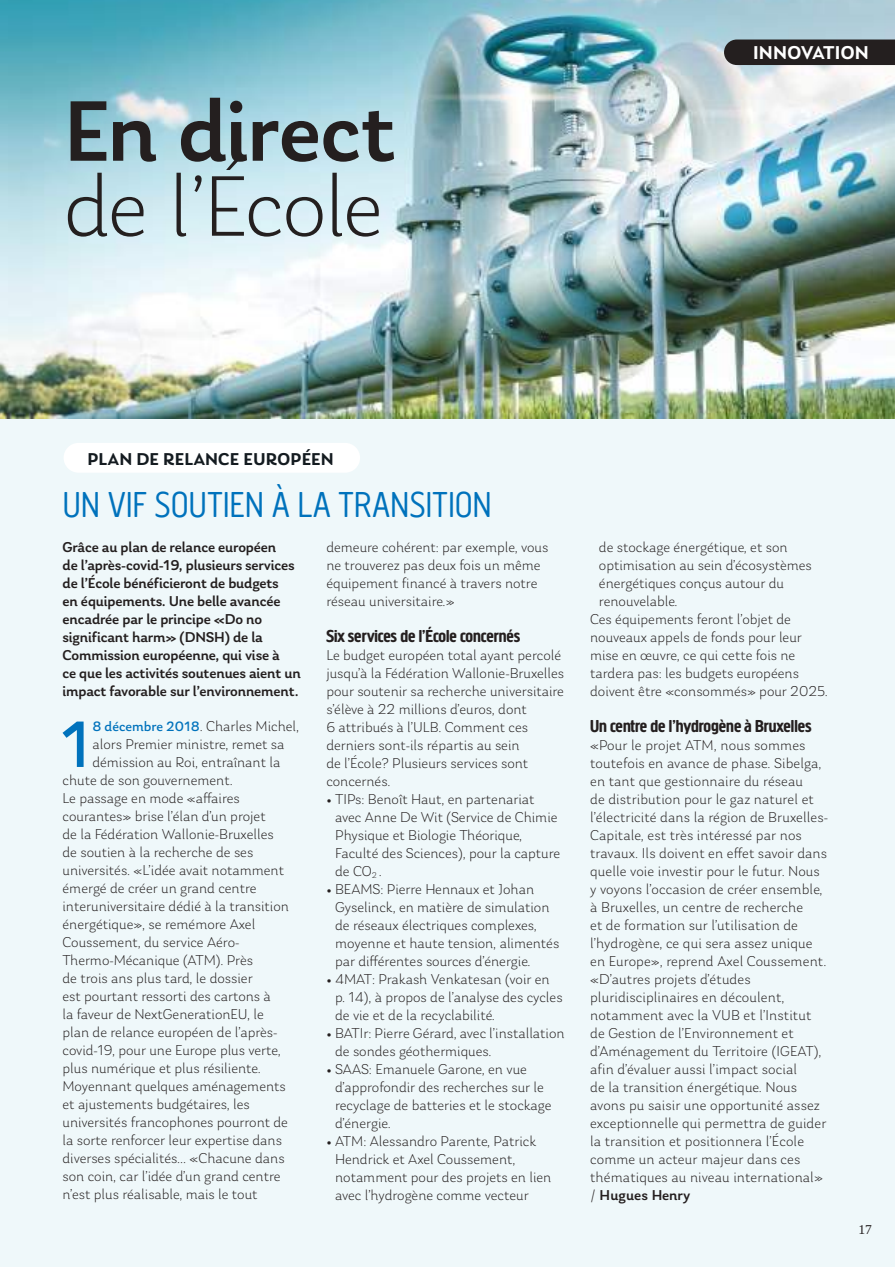
<style>
.page{position:relative;width:895px;height:1267px;background:#fff}
.page>*{position:absolute;margin:0;border:0;box-sizing:border-box;transform-origin:0 0}
.t1{font:300 90px "Laca";letter-spacing:-.03em;color:#241f1f}
.t2{font:500 90px "Laca";letter-spacing:-.015em;color:#241f1f}
.t3{font:68.85px "Laca";color:#0072bc}
.t4{font:300 37.5px "Creighton Pro";letter-spacing:.01em;color:#0072bc}
.t5{font:600 19.5px "Laca";letter-spacing:.01em;color:#fff}
.t6{font:700 18px "Creighton Pro";color:#241f1f}
.t7{font:600 18px "Laca";letter-spacing:.01em;color:#141b20}
.t8{font:300 15px/18px "Laca";color:#241f1f}
.t9{font:500 15px/18px "Laca";letter-spacing:-.01em;color:#241f1f}
.t10{font:13.5px "Liberation Serif";color:#241f1f}
.s1{font-weight:400;font-size:14.25px;color:#0072bc}
.s2{font-weight:500}
</style>
<div class="page">
<div style="left:0;top:0;width:894px;height:1267px;background:#eff8fa"></div>
<img style="left:0;top:0;width:894px;height:418px">
<div style="left:724px;top:40px;width:170px;height:25px;background:#241f1f"></div>
<div style="left:64px;top:443px;width:296px;height:30px;background:#fff;border-radius:15px"></div>
<h1 class="t2" style="left:64px;top:79px;width:334px">En direct</h1>
<h1 class="t1" style="left:64px;top:157px;width:321px">de l’École</h1>
<h3 class="t5" style="left:753px;top:41px;width:117px">INNOVATION</h3>
<p class="t7" style="left:87px;top:448px;width:248px">PLAN DE RELANCE EUROPÉEN</p>
<h3 class="t4" style="left:62px;top:483px;width:431px">UN VIF SOUTIEN À LA TRANSITION</h3>
<p class="t9" style="left:62px;top:538px;width:240px">Grâce au plan de relance européen<br>de l’après-covid-19, plusieurs services de l’École bénéficieront de budgets<br>en équipements. Une belle avancée encadrée par le principe «Do no significant harm» (DNSH) de la Commission européenne, qui vise à<br>ce que les activités soutenues aient un impact favorable sur l’environnement.</p>
<h2 class="t3" style="left:60px;top:705px;width:34px">1</h2>
<p class="t8" style="left:92px;top:717px;width:208px"><span class="s1">8 décembre 2018</span>. Charles Michel,</p>
<p class="t8" style="left:326px;top:538px;width:223px">demeure cohérent: par exemple, vous ne trouverez pas deux fois un même équipement financé à travers notre réseau universitaire.»</p>
<p class="t6" style="left:326px;top:625px;width:195px">Six services de l’École concernés</p>
<p class="t8" style="left:326px;top:646px;width:239px">Le budget européen total ayant percolé jusqu’à la Fédération Wallonie-Bruxelles pour soutenir sa recherche universitaire s’élève à 22 millions d’euros, dont<br>6 attribués à l’ULB. Comment ces derniers sont-ils répartis au sein<br>de l’École? Plusieurs services sont concernés.</p>
<p class="t8" style="left:335px;top:790px;width:227px;text-indent:-9px">• TIPs: Benoît Haut, en partenariat avec Anne De Wit (Service de Chimie<br>Physique et Biologie Théorique,<br>Faculté des Sciences), pour la capture de CO<sub>2</sub> .</p>
<p class="t8" style="left:335px;top:880px;width:226px;text-indent:-9px">• BEAMS: Pierre Hennaux et Johan Gyselinck, en matière de simulation de réseaux électriques complexes, moyenne et haute tension, alimentés par différentes sources d’énergie.</p>
<p class="t8" style="left:335px;top:970px;width:229px;text-indent:-9px">• 4MAT: Prakash Venkatesan (voir en p. 14), à propos de l’analyse des cycles de vie et de la recyclabilité.</p>
<p class="t8" style="left:335px;top:1024px;width:231px;text-indent:-9px">• BATIr: Pierre Gérard, avec l’installation de sondes géothermiques.</p>
<p class="t8" style="left:335px;top:1060px;width:218px;text-indent:-9px">• SAAS: Emanuele Garone, en vue d’approfondir des recherches sur le recyclage de batteries et le stockage d’énergie.</p>
<p class="t8" style="left:335px;top:1132px;width:218px;text-indent:-9px">• ATM: Alessandro Parente, Patrick<br>Hendrick et Axel Coussement, notamment pour des projets en lien avec l’hydrogène comme vecteur</p>
<p class="t8" style="left:92px;top:735px;width:193px">alors Premier ministre, remet sa</p>
<p class="t8" style="left:92px;top:753px;width:189px">démission au Roi, entraînant la</p>
<p class="t8" style="left:62px;top:771px;width:172px">chute de son gouvernement.</p>
<p class="t8" style="left:62px;top:789px;width:179px">Le passage en mode «affaires</p>
<p class="t8" style="left:62px;top:807px;width:205px">courantes» brise l’élan d’un projet</p>
<p class="t8" style="left:62px;top:825px;width:213px">de la Fédération Wallonie-Bruxelles</p>
<p class="t8" style="left:62px;top:843px;width:192px">de soutien à la recherche de ses</p>
<p class="t8" style="left:62px;top:861px;width:223px">universités. «L’idée avait notamment</p>
<p class="t8" style="left:62px;top:879px;width:195px">émergé de créer un grand centre</p>
<p class="t8" style="left:62px;top:897px;width:228px">interuniversitaire dédié à la transition</p>
<p class="t8" style="left:62px;top:915px;width:194px">énergétique», se remémore Axel</p>
<p class="t8" style="left:62px;top:933px;width:178px">Coussement, du service Aéro-</p>
<p class="t8" style="left:62px;top:951px;width:192px">Thermo-Mécanique (ATM). Près</p>
<p class="t8" style="left:62px;top:969px;width:191px">de trois ans plus tard, le dossier</p>
<p class="t8" style="left:62px;top:987px;width:210px">est pourtant ressorti des cartons à</p>
<p class="t8" style="left:62px;top:1005px;width:203px">la faveur de NextGenerationEU, le</p>
<p class="t8" style="left:62px;top:1023px;width:216px">plan de relance européen de l’après-</p>
<p class="t8" style="left:62px;top:1041px;width:220px">covid-19, pour une Europe plus verte,</p>
<p class="t8" style="left:62px;top:1059px;width:200px">plus numérique et plus résiliente.</p>
<p class="t8" style="left:62px;top:1077px;width:225px">Moyennant quelques aménagements</p>
<p class="t8" style="left:62px;top:1095px;width:189px">et ajustements budgétaires, les</p>
<p class="t8" style="left:62px;top:1113px;width:227px">universités francophones pourront de</p>
<p class="t8" style="left:62px;top:1131px;width:221px">la sorte renforcer leur expertise dans</p>
<p class="t8" style="left:62px;top:1149px;width:223px">diverses spécialités... «Chacune dans</p>
<p class="t8" style="left:62px;top:1167px;width:219px">son coin, car l’idée d’un grand centre</p>
<p class="t8" style="left:62px;top:1185px;width:196px">n’est plus réalisable, mais le tout</p>
<p class="t8" style="left:599px;top:538px;width:190px">de stockage énergétique, et son</p>
<p class="t8" style="left:599px;top:556px;width:214px">optimisation au sein d’écosystèmes</p>
<p class="t8" style="left:599px;top:574px;width:186px">énergétiques conçus autour du</p>
<p class="t8" style="left:599px;top:592px;width:80px">renouvelable.</p>
<p class="t8" style="left:590px;top:610px;width:202px">Ces équipements feront l’objet de</p>
<p class="t8" style="left:590px;top:628px;width:213px">nouveaux appels de fonds pour leur</p>
<p class="t8" style="left:590px;top:646px;width:207px">mise en œuvre, ce qui cette fois ne</p>
<p class="t8" style="left:590px;top:664px;width:210px">tardera pas: les budgets européens</p>
<p class="t8" style="left:590px;top:682px;width:239px">doivent être «consommés» pour 2025.</p>
<p class="t6" style="left:590px;top:715px;width:223px">Un centre de l’hydrogène à Bruxelles</p>
<p class="t8" style="left:590px;top:736px;width:239px">«Pour le projet ATM, nous sommes toutefois en avance de phase. Sibelga, en tant que gestionnaire du réseau<br>de distribution pour le gaz naturel et l’électricité dans la région de Bruxelles-Capitale, est très intéressé par nos travaux. Ils doivent en effet savoir dans quelle voie investir pour le futur. Nous y voyons l’occasion de créer ensemble, à Bruxelles, un centre de recherche<br>et de formation sur l’utilisation de l’hydrogène, ce qui sera assez unique en Europe», reprend Axel Coussement. «D’autres projets d’études pluridisciplinaires en découlent, notamment avec la VUB et l’Institut de Gestion de l’Environnement et d’Aménagement du Territoire (IGEAT), afin d’évaluer aussi l’impact social<br>de la transition énergétique. Nous avons pu saisir une opportunité assez exceptionnelle qui permettra de guider la transition et positionnera l’École comme un acteur majeur dans ces thématiques au niveau international» / <span class="s2">Hugues Henry</span></p>
<p class="t10" style="left:858px;top:1220px;width:15px">17</p>
</div>
